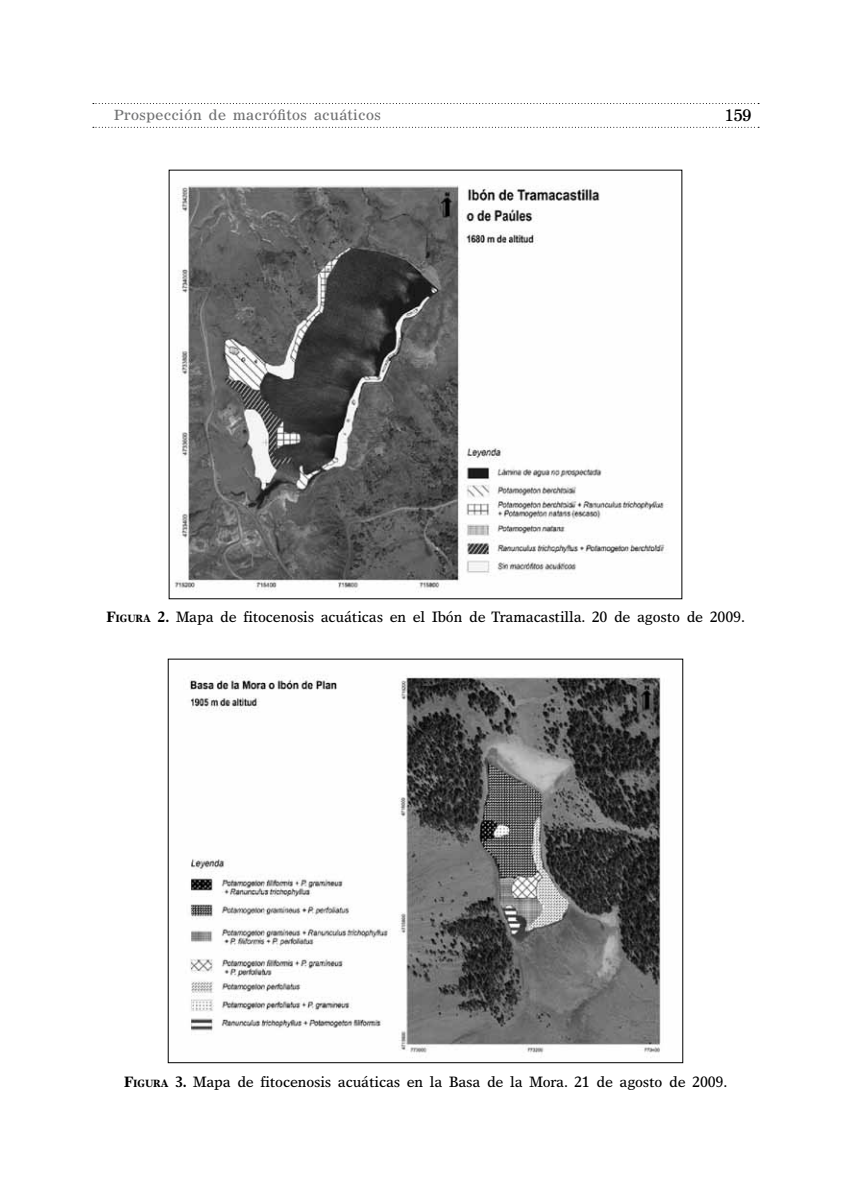
<style>
.page{position:relative;width:851px;height:1191px;background:#fff}
.page>*{position:absolute;margin:0;border:0;box-sizing:border-box;transform-origin:0 0}
.t1{font:16px "Corona LT Std";color:#000}
.t2{font:15px "Times Europa LT Std";letter-spacing:-.01em;color:#000;scale:.95 1}
.t3{font:14px "Corona LT Std";letter-spacing:-.01em;color:#707172}
.s1{font-weight:700}
.s2{font-weight:700;font-size:10.4px}
</style>
<div class="page">
<svg style="left:93px;top:127px;width:666px;height:1px"></svg>
<svg style="left:93px;top:103px;width:666px;height:1px"></svg>
<img style="left:174px;top:185px;width:494px;height:407px">
<img style="left:189px;top:675px;width:472px;height:383px">
<p class="t3" style="left:114px;top:106px;width:269px">Prospección de macrófitos acuáticos</p>
<p class="t1" style="left:724px;top:106px;width:28px">159</p>
<p class="t2" style="left:106px;top:608px;width:673px"><span class="s1">F</span><span class="s2">IGURA</span> <span class="s1">2.</span> Mapa de fitocenosis acuáticas en el Ibón de Tramacastilla. 20 de agosto de 2009.</p>
<p class="t2" style="left:124px;top:1072px;width:636px"><span class="s1">F</span><span class="s2">IGURA</span> <span class="s1">3.</span> Mapa de fitocenosis acuáticas en la Basa de la Mora. 21 de agosto de 2009.</p>
</div>
